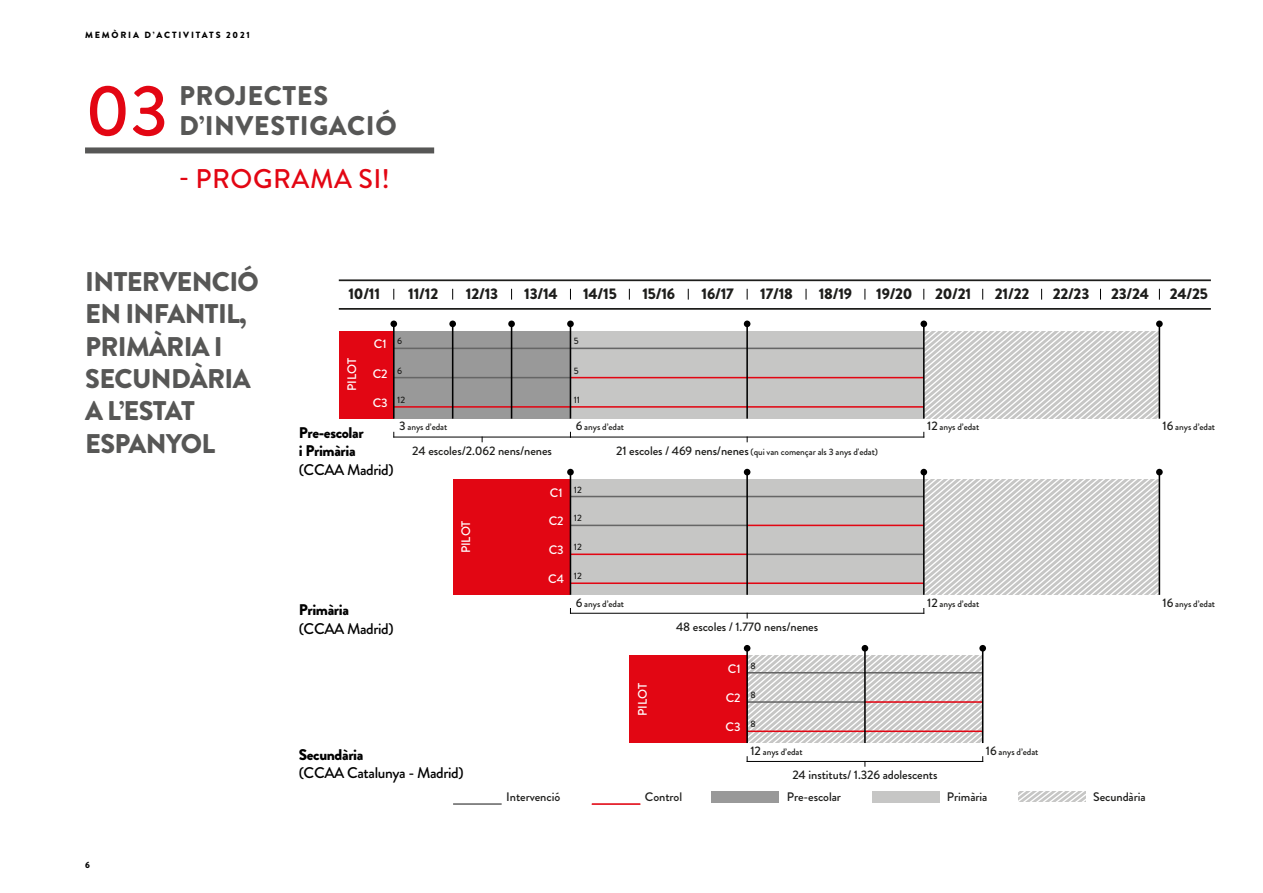
<style>
.page{position:relative;width:1263px;height:893px;background:#fff}
.page>*{position:absolute;margin:0;border:0;box-sizing:border-box;transform-origin:0 0}
.t1{font:500 72px "Brandon Grotesque";color:#e30613}
.t2{font:900 27px/32.4px "Brandon Grotesque";letter-spacing:-.025em;color:#575756}
.t3{font:900 27px/30px "Brandon Grotesque";letter-spacing:.02em;color:#575756}
.t4{font:500 27px "Brandon Grotesque";letter-spacing:.02em;color:#e30613}
.t5{font:900 15.45px "Brandon Grotesque";letter-spacing:-.015em;color:#1d1d1b}
.t6{font:500 15.45px "Brandon Grotesque";letter-spacing:-.025em;color:#000}
.t7{font:900 15.45px/18.6px "Brandon Grotesque";letter-spacing:-.025em;color:#000}
.t8{font:500 12.3px "Brandon Grotesque";letter-spacing:-.01em;color:#1d1d1b}
.t9{font:500 12.3px "Brandon Grotesque";letter-spacing:-.01em;color:#fff}
.t10{font:500 9.3px "Brandon Grotesque";letter-spacing:-.01em;color:#1d1d1b}
.t11{font:900 9px "Brandon Grotesque";letter-spacing:.2em;color:#000}
.s1{font-size:12.3px}
</style>
<div class="page">
<div style="left:85px;top:147px;width:349px;height:6px;background:#575756"></div>
<hr style="left:339px;top:279px;width:872px;height:2px;background:#1d1d1b">
<hr style="left:339px;top:308px;width:872px;height:2px;background:#1d1d1b">
<svg style="left:924px;top:331px;width:234px;height:88px"></svg>
<svg style="left:748px;top:655px;width:234px;height:88px"></svg>
<svg style="left:924px;top:479px;width:234px;height:116px"></svg>
<div style="left:339px;top:331px;width:55px;height:88px;background:#e20613"></div>
<div style="left:629px;top:655px;width:118px;height:88px;background:#e20613"></div>
<div style="left:453px;top:479px;width:118px;height:116px;background:#e20613"></div>
<div style="left:570px;top:479px;width:354px;height:116px;background:#c6c6c5"></div>
<div style="left:394px;top:331px;width:176px;height:88px;background:#999"></div>
<div style="left:570px;top:331px;width:354px;height:88px;background:#c6c6c5"></div>
<hr style="left:1158px;top:472px;width:2px;height:123px;background:#000">
<div style="left:1156px;top:469px;width:7px;height:6px;background:#000;border-radius:50%"></div>
<hr style="left:1158px;top:324px;width:2px;height:95px;background:#000">
<div style="left:1156px;top:321px;width:7px;height:6px;background:#000;border-radius:50%"></div>
<hr style="left:394px;top:437px;width:176px;height:1px;background:#000">
<hr style="left:570px;top:437px;width:354px;height:1px;background:#000">
<hr style="left:570px;top:613px;width:354px;height:1px;background:#000">
<hr style="left:747px;top:761px;width:236px;height:1px;background:#000">
<hr style="left:394px;top:348px;width:530px;height:1px;background:#666">
<div style="left:872px;top:791px;width:67px;height:11px;background:#c6c6c5"></div>
<div style="left:712px;top:791px;width:67px;height:11px;background:#999"></div>
<hr style="left:453px;top:803px;width:49px;height:2px;background:#666">
<hr style="left:592px;top:803px;width:48px;height:2px;background:#e20613">
<hr style="left:570px;top:496px;width:354px;height:1px;background:#666">
<hr style="left:570px;top:553px;width:177px;height:2px;background:#e20613">
<hr style="left:747px;top:553px;width:177px;height:2px;background:#666">
<hr style="left:570px;top:582px;width:354px;height:2px;background:#e20613">
<hr style="left:570px;top:525px;width:177px;height:1px;background:#666">
<hr style="left:747px;top:525px;width:177px;height:1px;background:#e20613">
<hr style="left:747px;top:672px;width:118px;height:1px;background:#666">
<hr style="left:747px;top:701px;width:118px;height:2px;background:#666">
<hr style="left:747px;top:730px;width:118px;height:2px;background:#e20613">
<hr style="left:865px;top:672px;width:118px;height:1px;background:#666">
<hr style="left:865px;top:701px;width:118px;height:2px;background:#e20613">
<hr style="left:865px;top:730px;width:118px;height:2px;background:#e20613">
<hr style="left:394px;top:377px;width:176px;height:1px;background:#666">
<hr style="left:570px;top:377px;width:354px;height:1px;background:#e20613">
<hr style="left:394px;top:406px;width:530px;height:2px;background:#e20613">
<hr style="left:393px;top:324px;width:2px;height:95px;background:#000">
<div style="left:390px;top:321px;width:7px;height:6px;background:#000;border-radius:50%"></div>
<hr style="left:452px;top:324px;width:1px;height:95px;background:#000">
<div style="left:449px;top:321px;width:7px;height:6px;background:#000;border-radius:50%"></div>
<hr style="left:511px;top:324px;width:1px;height:95px;background:#000">
<div style="left:508px;top:321px;width:7px;height:6px;background:#000;border-radius:50%"></div>
<hr style="left:570px;top:324px;width:1px;height:95px;background:#000">
<div style="left:567px;top:321px;width:7px;height:6px;background:#000;border-radius:50%"></div>
<hr style="left:746px;top:324px;width:2px;height:95px;background:#000">
<svg style="left:744px;top:321px;width:6px;height:6px"></svg>
<hr style="left:923px;top:324px;width:1px;height:95px;background:#000">
<div style="left:920px;top:321px;width:7px;height:6px;background:#000;border-radius:50%"></div>
<hr style="left:570px;top:472px;width:1px;height:123px;background:#000">
<div style="left:567px;top:469px;width:7px;height:6px;background:#000;border-radius:50%"></div>
<hr style="left:746px;top:472px;width:2px;height:123px;background:#000">
<svg style="left:744px;top:469px;width:6px;height:6px"></svg>
<hr style="left:923px;top:472px;width:1px;height:123px;background:#000">
<div style="left:920px;top:469px;width:7px;height:6px;background:#000;border-radius:50%"></div>
<hr style="left:746px;top:648px;width:2px;height:95px;background:#000">
<div style="left:744px;top:645px;width:6px;height:7px;background:#000;border-radius:50%"></div>
<hr style="left:864px;top:648px;width:2px;height:95px;background:#000">
<div style="left:862px;top:645px;width:6px;height:7px;background:#000;border-radius:50%"></div>
<hr style="left:982px;top:648px;width:1px;height:95px;background:#000">
<div style="left:979px;top:645px;width:7px;height:7px;background:#000;border-radius:50%"></div>
<svg style="left:1018px;top:791px;width:68px;height:11px"></svg>
<p class="t11" style="left:85px;top:29px;width:166px">MEMÒRIA D’ACTIVITATS 2021</p>
<h1 class="t1" style="left:85px;top:61px;width:85px">03</h1>
<h2 class="t3" style="left:179px;top:81px;width:219px">PROJECTES<br>D’INVESTIGACIÓ</h2>
<h2 class="t4" style="left:179px;top:160px;width:212px">- PROGRAMA SI!</h2>
<h2 class="t2" style="left:85px;top:266px;width:175px">INTERVENCIÓ<br>EN INFANTIL,<br>PRIMÀRIA I<br>SECUNDÀRIA<br>A L’ESTAT<br>ESPANYOL</h2>
<p class="t11" style="left:85px;top:858px;width:6px">6</p>
<h3 class="t5" style="left:348px;top:283px;width:33px">10/11</h3>
<h3 class="t5" style="left:408px;top:283px;width:32px">11/12</h3>
<h3 class="t5" style="left:466px;top:283px;width:34px">12/13</h3>
<h3 class="t5" style="left:524px;top:283px;width:35px">13/14</h3>
<h3 class="t5" style="left:583px;top:283px;width:35px">14/15</h3>
<h3 class="t5" style="left:642px;top:283px;width:34px">15/16</h3>
<h3 class="t5" style="left:701px;top:283px;width:34px">16/17</h3>
<h3 class="t5" style="left:760px;top:283px;width:34px">17/18</h3>
<h3 class="t5" style="left:819px;top:283px;width:35px">18/19</h3>
<h3 class="t5" style="left:876px;top:283px;width:38px">19/20</h3>
<h3 class="t5" style="left:935px;top:283px;width:38px">20/21</h3>
<h3 class="t5" style="left:995px;top:283px;width:36px">21/22</h3>
<h3 class="t5" style="left:1053px;top:283px;width:38px">22/23</h3>
<h3 class="t5" style="left:1111px;top:283px;width:39px">23/24</h3>
<h3 class="t5" style="left:1170px;top:283px;width:40px">24/25</h3>
<h3 class="t9" style="left:344px;top:391px;width:34px;rotate:-90deg">PILOT</h3>
<h3 class="t9" style="left:374px;top:336px;width:14px">C1</h3>
<h3 class="t9" style="left:373px;top:365px;width:16px">C2</h3>
<h3 class="t9" style="left:373px;top:394px;width:17px">C3</h3>
<p class="t10" style="left:397px;top:335px;width:7px">6</p>
<p class="t10" style="left:397px;top:364px;width:7px">6</p>
<p class="t10" style="left:397px;top:393px;width:9px">12</p>
<p class="t10" style="left:399px;top:421px;width:50px"><span class="s1">3</span> anys d’edat</p>
<h3 class="t7" style="left:299px;top:423px;width:66px">Pre-escolar i Primària</h3>
<h3 class="t6" style="left:299px;top:459px;width:96px">(CCAA Madrid)</h3>
<h3 class="t8" style="left:412px;top:442px;width:141px">24 escoles/2.062 nens/nenes</h3>
<h3 class="t7" style="left:299px;top:601px;width:52px">Primària</h3>
<h3 class="t6" style="left:299px;top:618px;width:96px">(CCAA Madrid)</h3>
<h3 class="t9" style="left:457px;top:553px;width:34px;rotate:-90deg">PILOT</h3>
<h3 class="t9" style="left:550px;top:484px;width:14px">C1</h3>
<h3 class="t9" style="left:549px;top:513px;width:16px">C2</h3>
<h3 class="t9" style="left:549px;top:541px;width:17px">C3</h3>
<h3 class="t9" style="left:548px;top:570px;width:17px">C4</h3>
<p class="t10" style="left:574px;top:335px;width:6px">5</p>
<p class="t10" style="left:574px;top:364px;width:6px">5</p>
<p class="t10" style="left:574px;top:393px;width:8px">11</p>
<p class="t10" style="left:576px;top:421px;width:50px"><span class="s1">6</span> anys d’edat</p>
<p class="t10" style="left:927px;top:421px;width:54px"><span class="s1">12</span> anys d’edat</p>
<p class="t10" style="left:1162px;top:421px;width:54px"><span class="s1">16</span> anys d’edat</p>
<p class="t10" style="left:574px;top:483px;width:9px">12</p>
<p class="t10" style="left:574px;top:512px;width:9px">12</p>
<p class="t10" style="left:574px;top:541px;width:9px">12</p>
<p class="t10" style="left:574px;top:570px;width:9px">12</p>
<p class="t10" style="left:616px;top:445px;width:263px"><span class="s1">21 escoles / 469 nens/nenes</span> (qui van començar als 3 anys d'edat)</p>
<p class="t10" style="left:576px;top:597px;width:50px"><span class="s1">6</span> anys d’edat</p>
<p class="t10" style="left:927px;top:597px;width:54px"><span class="s1">12</span> anys d’edat</p>
<h3 class="t8" style="left:676px;top:618px;width:144px">48 escoles / 1.770 nens/nenes</h3>
<p class="t10" style="left:1162px;top:597px;width:54px"><span class="s1">16</span> anys d’edat</p>
<h3 class="t7" style="left:299px;top:745px;width:66px">Secundària</h3>
<h3 class="t6" style="left:299px;top:762px;width:166px">(CCAA Catalunya - Madrid)</h3>
<h3 class="t9" style="left:634px;top:716px;width:34px;rotate:-90deg">PILOT</h3>
<h3 class="t9" style="left:728px;top:660px;width:14px">C1</h3>
<h3 class="t9" style="left:726px;top:689px;width:16px">C2</h3>
<h3 class="t9" style="left:726px;top:718px;width:17px">C3</h3>
<p class="t10" style="left:751px;top:659px;width:7px">8</p>
<p class="t10" style="left:751px;top:688px;width:7px">8</p>
<p class="t10" style="left:751px;top:718px;width:7px">8</p>
<p class="t10" style="left:750px;top:745px;width:54px"><span class="s1">12</span> anys d’edat</p>
<p class="t10" style="left:986px;top:745px;width:54px"><span class="s1">16</span> anys d’edat</p>
<h3 class="t8" style="left:792px;top:766px;width:147px">24 instituts/ 1.326 adolescents</h3>
<h3 class="t8" style="left:506px;top:788px;width:55px">Intervenció</h3>
<h3 class="t8" style="left:645px;top:788px;width:39px">Control</h3>
<h3 class="t8" style="left:787px;top:788px;width:56px">Pre-escolar</h3>
<h3 class="t8" style="left:947px;top:788px;width:42px">Primària</h3>
<h3 class="t8" style="left:1093px;top:788px;width:54px">Secundària</h3>
</div>
